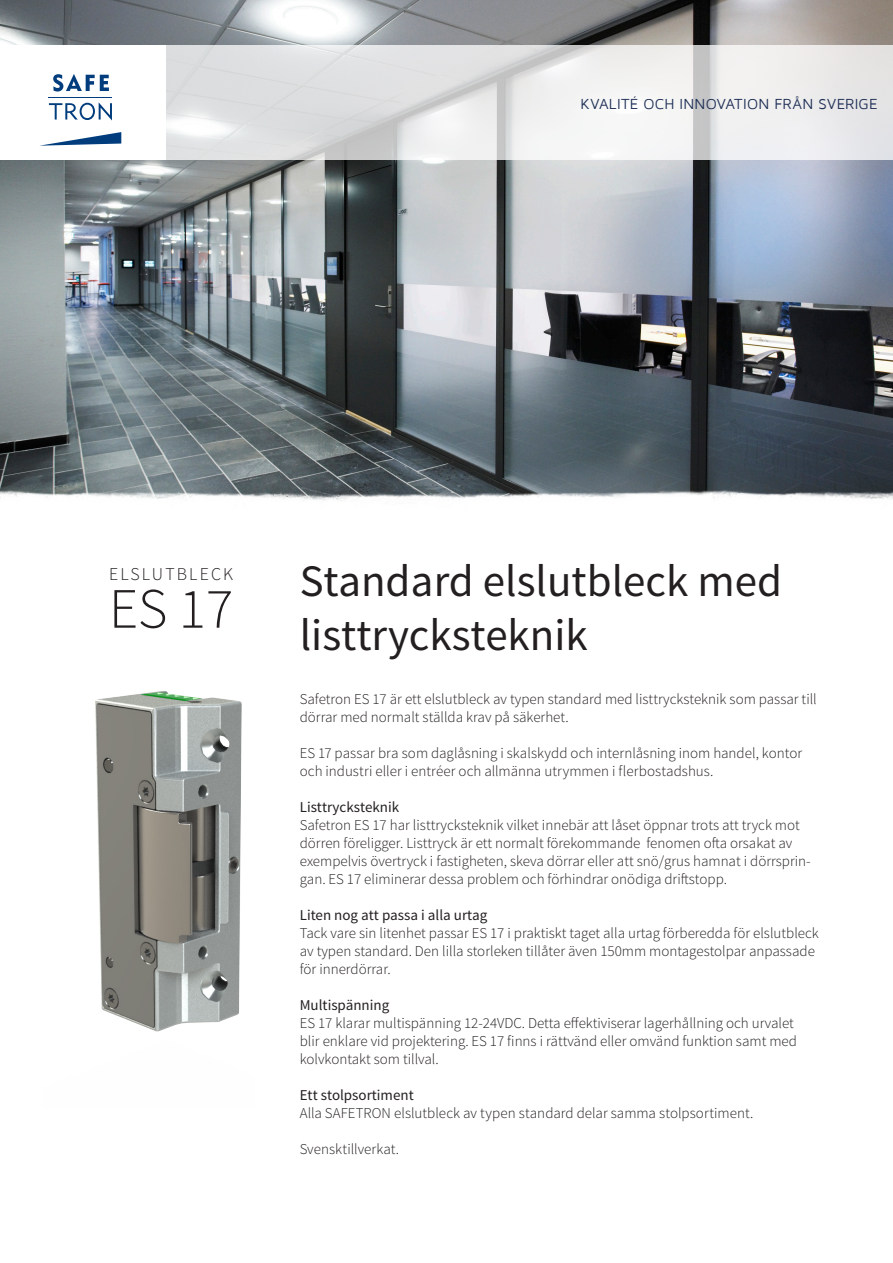
<style>
.page{position:relative;width:893px;height:1263px;background:#fff}
.page>*{position:absolute;margin:0;border:0;box-sizing:border-box;transform-origin:0 0}
.t1{font:300 57px "Source Sans Pro";color:#231f20}
.t2{font:45px/54px "Source Sans Pro";color:#231f20}
.t3{font:300 18px "Source Sans Pro";letter-spacing:.12em;color:#231f20}
.t4{font:300 15px/18px "Source Sans Pro";color:#231f20}
.t5{font:15px "Source Sans Pro";color:#231f20}
.t6{font:15px "Maven Pro";letter-spacing:.015em;color:#1e2f56}
</style>
<div class="page">
<img style="left:0;top:0;width:893px;height:490px">
<img style="left:0;top:490px;width:893px;height:11px">
<svg style="left:166px;top:45px;width:727px;height:114px"></svg>
<div style="left:0;top:45px;width:166px;height:114px;background:#fff"></div>
<svg style="left:40px;top:132px;width:81px;height:14px"></svg>
<svg style="left:49px;top:102px;width:63px;height:19px"></svg>
<svg style="left:53px;top:74px;width:56px;height:18px"></svg>
<hr style="left:49px;top:97px;width:63px;height:1px;background:#013d7d">
<img style="left:95px;top:691px;width:147px;height:341px">
<p class="t6" style="left:580px;top:96px;width:299px">KVALITÉ OCH INNOVATION FRÅN SVERIGE</p>
<p class="t3" style="left:109px;top:563px;width:125px">ELSLUTBLECK</p>
<h1 class="t1" style="left:109px;top:574px;width:126px">ES 17</h1>
<h2 class="t2" style="left:300px;top:555px;width:484px">Standard elslutbleck med listtrycksteknik</h2>
<p class="t4" style="left:300px;top:690px;width:519px">Safetron ES 17 är ett elslutbleck av typen standard med listtrycksteknik som passar till dörrar med normalt ställda krav på säkerhet.</p>
<p class="t4" style="left:300px;top:744px;width:504px">ES 17 passar bra som daglåsning i skalskydd och internlåsning inom handel, kontor och industri eller i entréer och allmänna utrymmen i flerbostadshus.</p>
<p class="t5" style="left:300px;top:798px;width:101px">Listtrycksteknik</p>
<p class="t4" style="left:300px;top:816px;width:512px">Safetron ES 17 har listtrycksteknik vilket innebär att låset öppnar trots att tryck mot dörren föreligger. Listtryck är ett normalt förekommande fenomen ofta orsakat av exempelvis övertryck i fastigheten, skeva dörrar eller att snö/grus hamnat i dörrsprin&shy;gan. ES 17 eliminerar dessa problem och förhindrar onödiga driftstopp.</p>
<p class="t5" style="left:300px;top:906px;width:189px">Liten nog att passa i alla urtag</p>
<p class="t4" style="left:300px;top:924px;width:521px">Tack vare sin litenhet passar ES 17 i praktiskt taget alla urtag förberedda för elslutbleck av typen standard. Den lilla storleken tillåter även 150mm montagestolpar anpassade för innerdörrar.</p>
<p class="t5" style="left:300px;top:996px;width:91px">Multispänning</p>
<p class="t4" style="left:300px;top:1014px;width:499px">ES 17 klarar multispänning 12-24VDC. Detta effektiviserar lagerhållning och urvalet blir enklare vid projektering. ES 17 finns i rättvänd eller omvänd funktion samt med kolvkontakt som tillval.</p>
<p class="t5" style="left:300px;top:1086px;width:116px">Ett stolpsortiment</p>
<p class="t4" style="left:300px;top:1104px;width:455px">Alla SAFETRON elslutbleck av typen standard delar samma stolpsortiment.</p>
<p class="t4" style="left:300px;top:1140px;width:101px">Svensktillverkat.</p>
</div>
